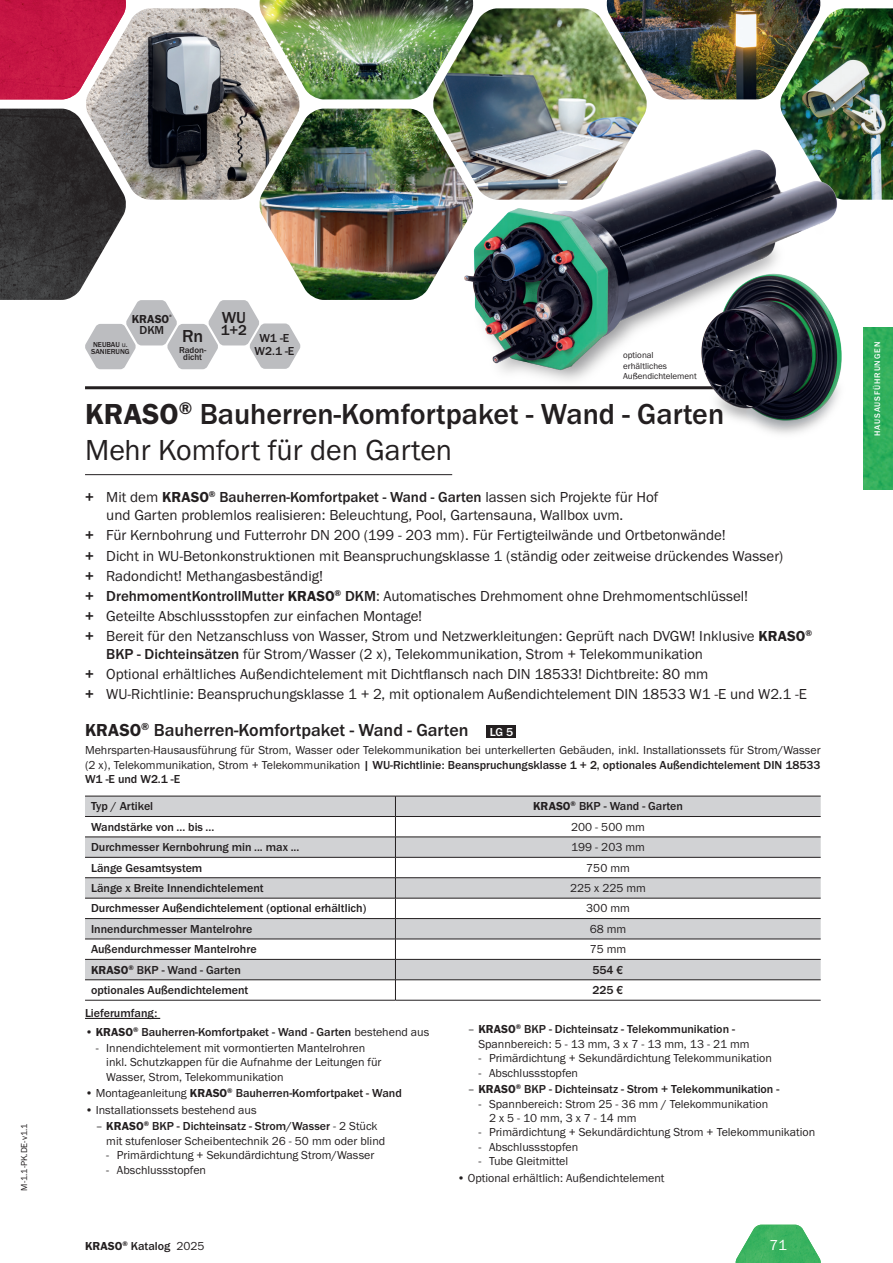
<style>
.page{position:relative;width:893px;height:1263px;background:#fff}
.page>*{position:absolute;margin:0;border:0;box-sizing:border-box;transform-origin:0 0}
.t1{font:500 30px "Franklin Gothic URW";color:#231f20}
.t2{font:30px "Franklin Gothic URW Boo";color:#231f20}
.t3{font:500 18px "Franklin Gothic URW";color:#231f20}
.t4{font:500 16.5px "Franklin Gothic URW";color:#231f20}
.t5{font:15px/20.1px "Franklin Gothic URW Boo";color:#231f20}
.t6{font:500 15px "Franklin Gothic URW";color:#231f20}
.t7{font:15px "Franklin Gothic URW Boo";color:#fff}
.t8{font:12px/14.4px "Franklin Gothic URW Boo";color:#231f20}
.t9{font:500 12px/14.4px "Franklin Gothic URW";color:#231f20}
.t10{font:12px "Franklin Gothic URW Dem";color:#231f20}
.t11{font:9px/10.8px "Franklin Gothic URW Boo";color:#231f20}
.t12{font:500 9px/7.5px "Franklin Gothic URW";color:#231f20;text-align:center}
.t13{font:500 8.4px "Franklin Gothic URW";letter-spacing:.105em;color:#fff}
.t14{font:500 7.5px/7.5px "Franklin Gothic URW";color:#231f20}
.t15{font:3.45px "Franklin Gothic URW Dem";color:#231f20}
.s1{font-family:"Franklin Gothic URW Boo";font-weight:400}
.s2{font-family:"Franklin Gothic URW Dem";font-weight:400}
.s3{font-family:"Franklin Gothic URW Dem"}
.s4{font-family:"Franklin Gothic URW";font-weight:500}
.s5{font-size:12px;color:#fff}
</style>
<div class="page">
<img style="left:823px;top:8px;width:70px;height:15px">
<img style="left:476px;top:8px;width:128px;height:15px">
<img style="left:606px;top:0;width:215px;height:23px">
<img style="left:86px;top:8px;width:214px;height:192px">
<img style="left:259px;top:0;width:215px;height:99px">
<img style="left:259px;top:109px;width:117px;height:191px">
<img style="left:0;top:0;width:126px;height:99px">
<img style="left:0;top:109px;width:126px;height:191px">
<svg style="left:85px;top:797px;width:736px;height:182px;fill:#d1d2d4"></svg>
<hr style="left:85px;top:796px;width:310px;height:1px;background:#231f20">
<hr style="left:395px;top:796px;width:426px;height:1px;background:#231f20">
<hr style="left:85px;top:816px;width:310px;height:1px;background:#231f20">
<hr style="left:395px;top:816px;width:426px;height:1px;background:#231f20">
<hr style="left:85px;top:837px;width:310px;height:1px;background:#231f20">
<hr style="left:395px;top:837px;width:426px;height:1px;background:#231f20">
<hr style="left:85px;top:857px;width:310px;height:1px;background:#231f20">
<hr style="left:395px;top:857px;width:426px;height:1px;background:#231f20">
<hr style="left:85px;top:877px;width:310px;height:1px;background:#231f20">
<hr style="left:395px;top:877px;width:426px;height:1px;background:#231f20">
<hr style="left:85px;top:898px;width:310px;height:1px;background:#231f20">
<hr style="left:395px;top:898px;width:426px;height:1px;background:#231f20">
<hr style="left:85px;top:918px;width:310px;height:1px;background:#231f20">
<hr style="left:395px;top:918px;width:426px;height:1px;background:#231f20">
<hr style="left:85px;top:939px;width:310px;height:1px;background:#231f20">
<hr style="left:395px;top:939px;width:426px;height:1px;background:#231f20">
<hr style="left:85px;top:959px;width:310px;height:1px;background:#231f20">
<hr style="left:395px;top:959px;width:426px;height:1px;background:#231f20">
<hr style="left:85px;top:979px;width:310px;height:1px;background:#231f20">
<hr style="left:395px;top:979px;width:426px;height:1px;background:#231f20">
<svg style="left:395px;top:796px;width:1px;height:204px"></svg>
<hr style="left:85px;top:1000px;width:310px;height:1px;background:#231f20">
<hr style="left:395px;top:1000px;width:426px;height:1px;background:#231f20">
<hr style="left:85px;top:386px;width:639px;height:3px;background:#231f20">
<hr style="left:85px;top:474px;width:367px;height:1px;background:#231f20">
<div style="left:487px;top:725px;width:29px;height:13px;background:#231f20"></div>
<hr style="left:85px;top:1018px;width:75px;height:1px;background:#231f20">
<svg style="left:85px;top:300px;width:215px;height:69px"></svg>
<img style="left:376px;top:23px;width:517px;height:453px">
<img style="left:560px;top:142px;width:333px;height:348px">
<img style="left:735px;top:1225px;width:86px;height:38px">
<img style="left:863px;top:327px;width:30px;height:162px">
<p class="t11" style="left:19px;top:1191px;width:69px;rotate:-90deg">M-1.1-PK.DE-v1.1</p>
<p class="t10" style="left:132px;top:311px;width:39px">KRASO</p>
<p class="t15" style="left:169px;top:314px;width:4px">®</p>
<p class="t9" style="left:140px;top:323px;width:26px">DKM</p>
<p class="t3" style="left:182px;top:325px;width:23px">Rn</p>
<p class="t12" style="left:179px;top:346px;width:29px">Radon&shy;dicht</p>
<p class="t14" style="left:91px;top:340px;width:40px">NEUBAU <span class="s1">u.<br></span>SANIERUNG</p>
<p class="t4" style="left:222px;top:307px;width:26px">WU</p>
<p class="t6" style="left:221px;top:321px;width:28px">1+2</p>
<p class="t9" style="left:254px;top:332px;width:41px;line-height:12.5px;text-align:center">W1 -E<br>W2.1 -E</p>
<p class="t11" style="left:623px;top:349px;width:75px">optional erhältliches<br>Außendichtelement</p>
<h1 class="t1" style="left:85px;top:395px;width:641px"><span class="s2">KRASO</span><sup>®</sup> Bauherren-Komfortpaket - Wand - Garten</h1>
<h1 class="t2" style="left:85px;top:431px;width:369px">Mehr Komfort für den Garten</h1>
<p class="t6" style="left:85px;top:488px;width:575px"><span class="s2">+</span> <span class="s1">Mit dem</span> <span class="s2">KRASO</span><sup>®</sup> Bauherren-Komfortpaket - Wand - Garten <span class="s1">lassen sich Projekte für Hof</span></p>
<p class="t5" style="left:85px;top:505px;width:728px;text-indent:21px">und Garten problemlos realisieren: Beleuchtung, Pool, Gartensauna, Wallbox uvm.<br><span class="s3">+</span> Für Kernbohrung und Futterrohr DN 200 (199 - 203 mm). Für Fertigteilwände und Ortbetonwände!<br><span class="s3">+</span> Dicht in WU-Betonkonstruktionen mit Beanspruchungsklasse 1 (ständig oder zeitweise drückendes Wasser)<br><span class="s3">+</span> Radondicht! Methangasbeständig!<br><span class="s3">+</span> <span class="s4">DrehmomentKontrollMutter</span> <span class="s3">KRASO</span><sup>®</sup> <span class="s4">DKM</span>: Automatisches Drehmoment ohne Drehmomentschlüssel!<br><span class="s3">+</span> Geteilte Abschlussstopfen zur einfachen Montage!<br><span class="s3">+</span> Bereit für den Netzanschluss von Wasser, Strom und Netzwerkleitungen: Geprüft nach DVGW! Inklusive <span class="s3">KRASO</span><sup>®</sup></p>
<p class="t5" style="left:85px;top:644px;width:724px;text-indent:21px"><span class="s4">BKP - Dichteinsätzen</span> für Strom/Wasser (2 x), Telekommunikation, Strom + Telekommunikation<br><span class="s3">+</span> Optional erhältliches Außendichtelement mit Dichtflansch nach DIN 18533! Dichtbreite: 80 mm<br><span class="s3">+</span> WU-Richtlinie: Beanspruchungsklasse 1 + 2, mit optionalem Außendichtelement DIN 18533 W1 -E und W2.1 -E</p>
<p class="t3" style="left:85px;top:718px;width:430px"><span class="s2">KRASO</span><sup>®</sup> Bauherren-Komfortpaket - Wand - Garten <span class="s5">LG 5</span></p>
<p class="t8" style="left:85px;top:743px;width:737px">Mehrsparten-Hausausführung für Strom, Wasser oder Telekommunikation bei unterkellerten Gebäuden, inkl. Installationssets für Strom/Wasser</p>
<p class="t9" style="left:85px;top:757px;width:737px"><span class="s1">(2 x), Telekommunikation, Strom + Telekommunikation</span> | WU-Richtlinie: Beanspruchungsklasse 1 + 2, optionales Außendichtelement DIN 18533<br>W1 -E und W2.1 -E</p>
<p class="t9" style="left:91px;top:799px;width:64px">Typ / Artikel</p>
<p class="t9" style="left:533px;top:799px;width:151px"><span class="s2">KRASO</span><sup>®</sup> BKP - Wand - Garten</p>
<p class="t9" style="left:91px;top:819px;width:125px">Wandstärke von ... bis ...</p>
<p class="t8" style="left:571px;top:819px;width:75px">200 - 500 mm</p>
<p class="t9" style="left:91px;top:840px;width:210px">Durchmesser Kernbohrung min ... max ...</p>
<p class="t8" style="left:571px;top:840px;width:75px">199 - 203 mm</p>
<p class="t9" style="left:91px;top:860px;width:113px">Länge Gesamtsystem</p>
<p class="t8" style="left:586px;top:860px;width:45px">750 mm</p>
<p class="t9" style="left:91px;top:880px;width:174px">Länge x Breite Innendichtelement</p>
<p class="t8" style="left:570px;top:880px;width:77px">225 x 225 mm</p>
<p class="t9" style="left:91px;top:901px;width:277px">Durchmesser Außendichtelement (optional erhältlich)</p>
<p class="t8" style="left:586px;top:901px;width:45px">300 mm</p>
<p class="t9" style="left:91px;top:921px;width:163px">Innendurchmesser Mantelrohre</p>
<p class="t8" style="left:590px;top:921px;width:38px">68 mm</p>
<p class="t9" style="left:91px;top:942px;width:167px">Außendurchmesser Mantelrohre</p>
<p class="t8" style="left:590px;top:942px;width:38px">75 mm</p>
<p class="t9" style="left:91px;top:962px;width:151px"><span class="s2">KRASO</span><sup>®</sup> BKP - Wand - Garten</p>
<p class="t9" style="left:592px;top:962px;width:33px">554 €</p>
<p class="t9" style="left:91px;top:982px;width:159px">optionales Außendichtelement</p>
<p class="t9" style="left:592px;top:982px;width:33px">225 €</p>
<p class="t9" style="left:85px;top:1005px;width:74px">Lieferumfang:</p>
<p class="t9" style="left:85px;top:1024px;width:346px"><span class="s1">•</span> <span class="s2">KRASO</span><sup>®</sup> Bauherren-Komfortpaket - Wand - Garten <span class="s1">bestehend aus</span></p>
<p class="t8" style="left:106px;top:1041px;width:277px;text-indent:-11px">- Innendichtelement mit vormontierten Mantelrohren inkl. Schutzkappen für die Aufnahme der Leitungen für<br>Wasser, Strom, Telekommunikation</p>
<p class="t9" style="left:85px;top:1086px;width:318px"><span class="s1">• Montageanleitung</span> <span class="s2">KRASO</span><sup>®</sup> Bauherren-Komfortpaket - Wand</p>
<p class="t8" style="left:85px;top:1102px;width:173px">• Installationssets bestehend aus</p>
<p class="t9" style="left:96px;top:1119px;width:283px"><span class="s1">–</span> <span class="s2">KRASO</span><sup>®</sup> BKP - Dichteinsatz - Strom/Wasser <span class="s1">- 2 Stück</span></p>
<p class="t8" style="left:106px;top:1133px;width:281px">mit stufenloser Scheibentechnik 26 - 50 mm oder blind</p>
<p class="t8" style="left:106px;top:1148px;width:270px">- Primärdichtung + Sekundärdichtung Strom/Wasser</p>
<p class="t8" style="left:106px;top:1162px;width:101px">- Abschlussstopfen</p>
<p class="t9" style="left:468px;top:1022px;width:269px"><span class="s1">–</span> <span class="s2">KRASO</span><sup>®</sup> BKP - Dichteinsatz - Telekommunikation -</p>
<p class="t8" style="left:478px;top:1036px;width:273px">Spannbereich: 5 - 13 mm, 3 x 7 - 13 mm, 13 - 21 mm</p>
<p class="t8" style="left:478px;top:1051px;width:295px">- Primärdichtung + Sekundärdichtung Telekommunikation</p>
<p class="t8" style="left:478px;top:1065px;width:101px">- Abschlussstopfen</p>
<p class="t9" style="left:468px;top:1082px;width:313px"><span class="s1">–</span> <span class="s2">KRASO</span><sup>®</sup> BKP - Dichteinsatz - Strom + Telekommunikation -</p>
<p class="t8" style="left:489px;top:1096px;width:281px;text-indent:-11px">- Spannbereich: Strom 25 - 36 mm / Telekommunikation<br>2 x 5 - 10 mm, 3 x 7 - 14 mm</p>
<p class="t8" style="left:478px;top:1125px;width:338px">- Primärdichtung + Sekundärdichtung Strom + Telekommunikation</p>
<p class="t8" style="left:478px;top:1139px;width:101px">- Abschlussstopfen</p>
<p class="t8" style="left:478px;top:1154px;width:91px">- Tube Gleitmittel</p>
<p class="t8" style="left:457px;top:1170px;width:209px">• Optional erhältlich: Außendichtelement</p>
<p class="t9" style="left:85px;top:1239px;width:121px"><span class="s2">KRASO</span><sup>®</sup> Katalog <span class="s1">2025</span></p>
<p class="t7" style="left:769px;top:1236px;width:19px">71</p>
<p class="t13" style="left:872px;top:436px;width:96px;rotate:-90deg">hausausführungen</p>
</div>
